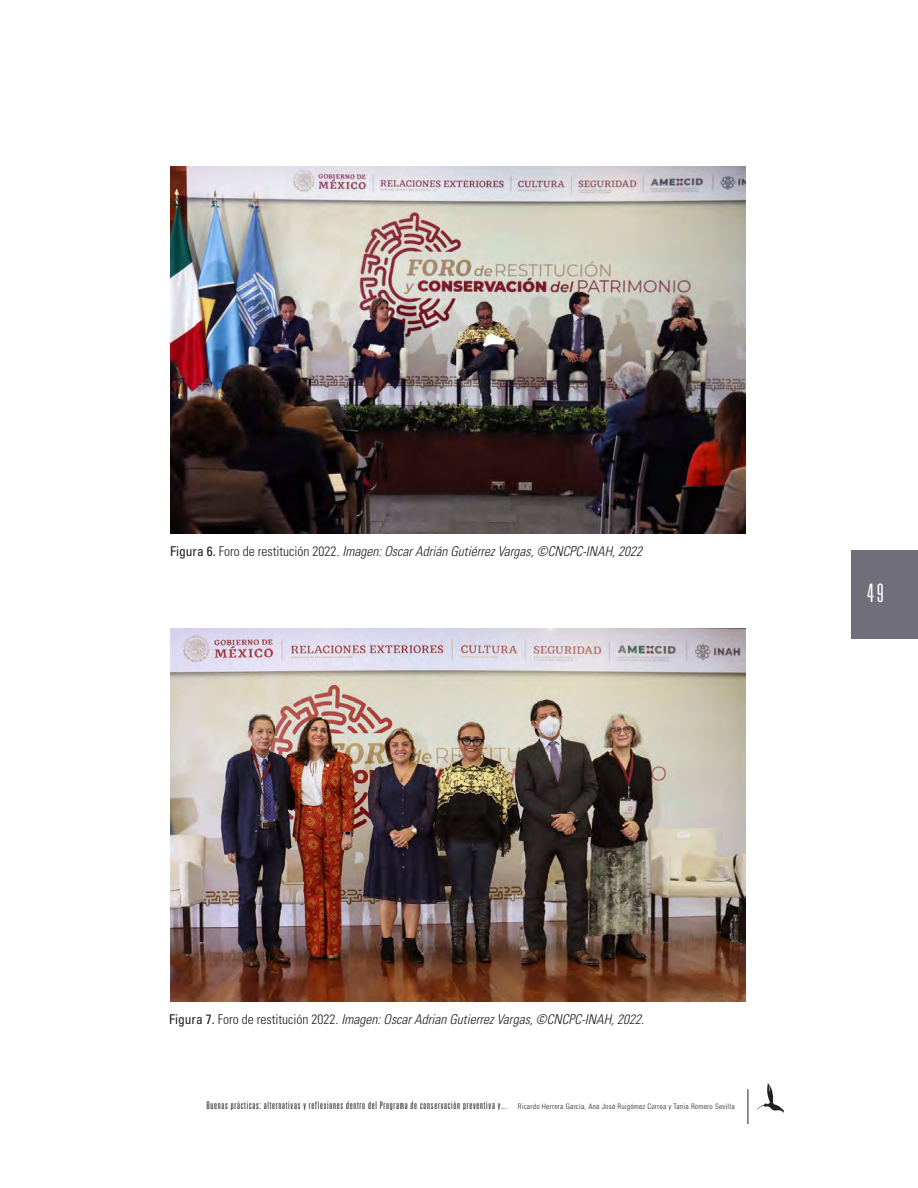
<style>
.page{position:relative;width:918px;height:1188px;background:#fff}
.page>*{position:absolute;margin:0;border:0;box-sizing:border-box;transform-origin:0 0}
.t1{font:300 ultra-condensed 25.5px "Univers LT Std";color:#fff}
.Normal_wrd_87{font:italic 300 condensed 13.5px "Univers LT Std";color:#231f20}
.t2{font:300 ultra-condensed 10.5px "Univers LT Std";letter-spacing:.07em;color:#231f20}
.s1{font-weight:400;font-style:normal}
.s2{font-style:normal}
.s3{font-stretch:condensed;font-size:7.5px}
</style>
<div class="page">
<hr style="left:748px;top:1089px;width:1px;height:35px;background:#231f20">
<div style="left:851px;top:550px;width:67px;height:88px;background:#706e79"></div>
<svg style="left:757px;top:1082px;width:27px;height:32px"></svg>
<img style="left:170px;top:167px;width:575px;height:367px">
<img style="left:170px;top:628px;width:575px;height:374px">
<p class="Normal_wrd_87" style="left:170px;top:543px;width:474px"><span class="s1">Figura 6.</span> <span class="s2">Foro de restitución 2022.</span> Imagen: Oscar Adrián Gutiérrez Vargas, ©CNCPC-INAH, 2022</p>
<h1 class="t1" style="left:867px;top:579px;width:18px">49</h1>
<p class="Normal_wrd_87" style="left:169px;top:1011px;width:477px"><span class="s1">Figura 7.</span> <span class="s2">Foro de restitución 2022.</span> Imagen: Oscar Adrian Gutierrez Vargas, ©CNCPC-INAH, 2022.</p>
<p class="t2" style="left:206px;top:1100px;width:530px">Buenas prácticas: alternativas y reflexiones dentro del Programa de conservación preventiva y... <span class="s3">Ricardo Herrera García, Ana José Ruigómez Correa y Tania Romero Sevilla</span></p>
</div>
